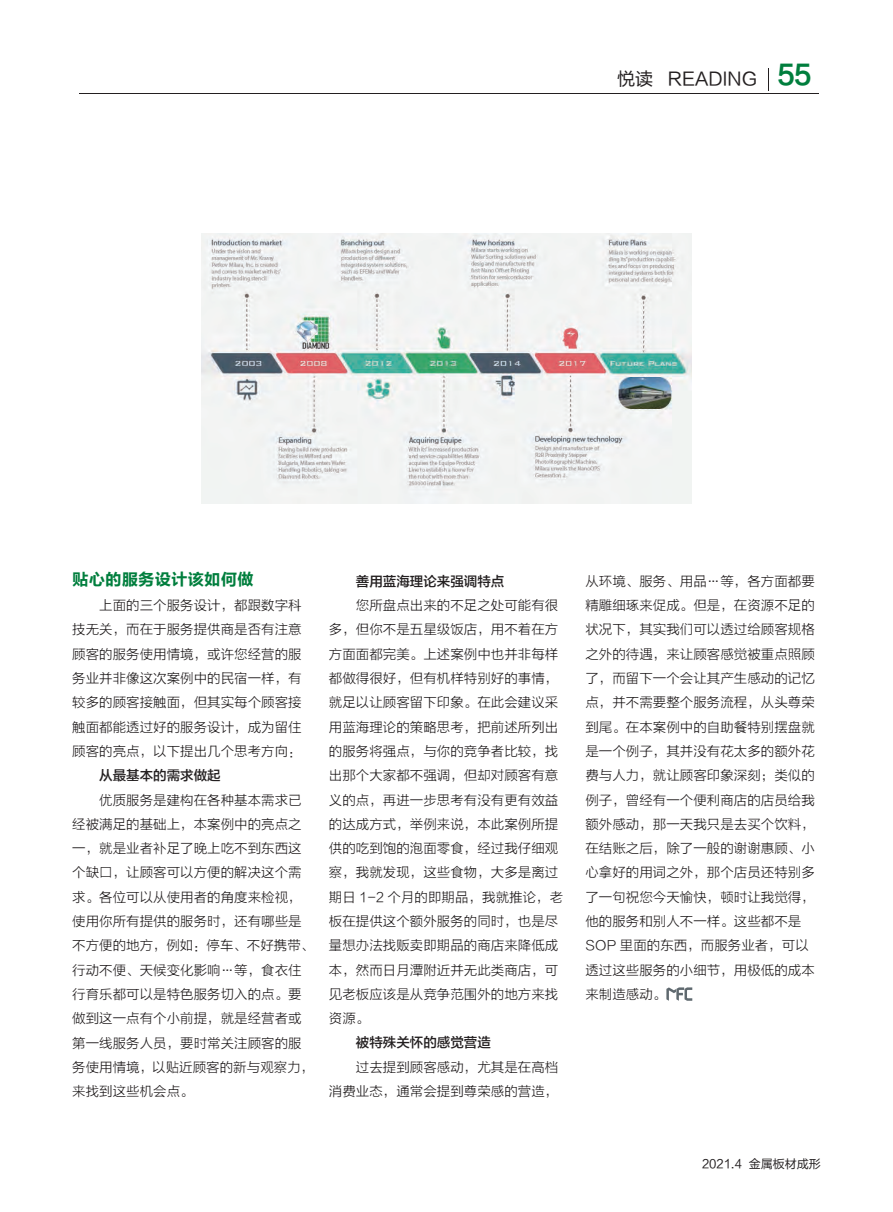
<style>
.page{position:relative;width:893px;height:1212px;background:#fff}
.page>*{position:absolute;margin:0;border:0;box-sizing:border-box;transform-origin:0 0}
.t1{font:18px "FZLTHK GBK1 0";color:#231f20}
.t2{font:16.5px "FZLTCHJW GB1 0";color:#007e3d}
.t3{font:13.5px/24.3px "FZLTXHK";color:#231f20}
.t4{font:13.5px "FZLTZHK GBK1 0";color:#231f20}
.t5{font:12px "FZLTHK GBK1 0";color:#231f20}
.s1{font-family:"FZLTCHJW GB1 0";font-size:27px;color:#007e3d}
</style>
<div class="page">
<hr style="left:80px;top:93px;width:739px;height:1px;background:#231f20">
<svg style="left:768px;top:68px;width:1px;height:23px"></svg>
<svg style="left:666px;top:987px;width:26px;height:14px"></svg>
<img style="left:201px;top:234px;width:491px;height:270px">
<h1 class="t1" style="left:617px;top:69px;width:196px">悦读 READING <span class="s1">55</span></h1>
<p class="t2" style="left:72px;top:570px;width:183px">贴心的服务设计该如何做</p>
<p class="t3" style="left:72px;top:593px;width:231px;text-align:justify;text-indent:27px">上面的三个服务设计，都跟数字科技无关，而在于服务提供商是否有注意顾客的服务使用情境，或许您经营的服务业并非像这次案例中的民宿一样，有较多的顾客接触面，但其实每个顾客接触面都能透过好的服务设计，成为留住顾客的亮点，以下提出几个思考方向：</p>
<p class="t4" style="left:99px;top:768px;width:123px">从最基本的需求做起</p>
<p class="t3" style="left:72px;top:788px;width:244px;text-indent:27px">优质服务是建构在各种基本需求已经被满足的基础上，本案例中的亮点之一，就是业者补足了晚上吃不到东西这个缺口，让顾客可以方便的解决这个需求。各位可以从使用者的角度来检视，使用你所有提供的服务时，还有哪些是不方便的地方，例如：停车、不好携带、行动不便、天候变化影响…等，食衣住行育乐都可以是特色服务切入的点。要做到这一点有个小前提，就是经营者或第一线服务人员，要时常关注顾客的服务使用情境，以贴近顾客的新与观察力，来找到这些机会点。</p>
<p class="t4" style="left:356px;top:574px;width:150px">善用蓝海理论来强调特点</p>
<p class="t3" style="left:329px;top:593px;width:236px;text-indent:27px">您所盘点出来的不足之处可能有很多，但你不是五星级饭店，用不着在方方面面都完美。上述案例中也并非每样都做得很好，但有机样特别好的事情，就足以让顾客留下印象。在此会建议采用蓝海理论的策略思考，把前述所列出的服务将强点，与你的竞争者比较，找出那个大家都不强调，但却对顾客有意义的点，再进一步思考有没有更有效益的达成方式，举例来说，本此案例所提供的吃到饱的泡面零食，经过我仔细观察，我就发现，这些食物，大多是离过期日 1-2 个月的即期品，我就推论，老板在提供这个额外服务的同时，也是尽量想办法找贩卖即期品的商店来降低成本，然而日月潭附近并无此类商店，可见老板应该是从竞争范围外的地方来找资源。</p>
<p class="t4" style="left:356px;top:1035px;width:136px">被特殊关怀的感觉营造</p>
<p class="t3" style="left:329px;top:1055px;width:231px;text-align:right">过去提到顾客感动，尤其是在高档<br>消费业态，通常会提到尊荣感的营造，</p>
<p class="t3" style="left:585px;top:569px;width:231px">从环境、服务、用品…等，各方面都要精雕细琢来促成。但是，在资源不足的状况下，其实我们可以透过给顾客规格之外的待遇，来让顾客感觉被重点照顾了，而留下一个会让其产生感动的记忆点，并不需要整个服务流程，从头尊荣到尾。在本案例中的自助餐特别摆盘就是一个例子，其并没有花太多的额外花费与人力，就让顾客印象深刻；类似的例子，曾经有一个便利商店的店员给我额外感动，那一天我只是去买个饮料，在结账之后，除了一般的谢谢惠顾、小心拿好的用词之外，那个店员还特别多了一句祝您今天愉快，顿时让我觉得，他的服务和别人不一样。这些都不是<br>SOP 里面的东西，而服务业者，可以透过这些服务的小细节，用极低的成本来制造感动。</p>
<p class="t5" style="left:702px;top:1157px;width:120px">2021.4 金属板材成形</p>
</div>
